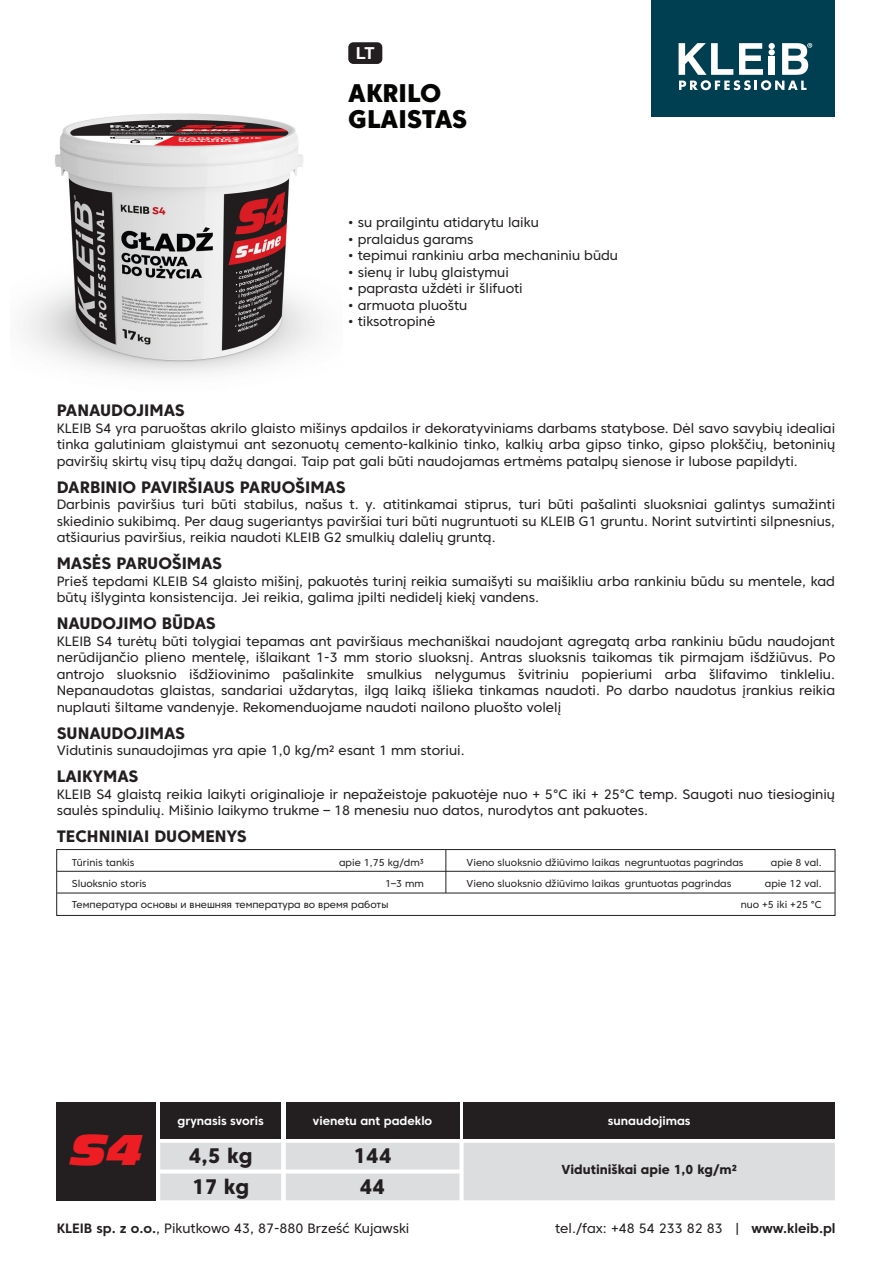
<style>
.page{position:relative;width:893px;height:1263px;background:#fff}
.page>*{position:absolute;margin:0;border:0;box-sizing:border-box;transform-origin:0 0}
.t1{font:italic 41.7px "Antique Olive LT Nord";color:#ee1d23}
.t2{font:800 25.5px/25.5px "Core Sans C 85";color:#050504}
.t3{font:800 21px "Core Sans C 75";color:#231f20}
.t4{font:800 16.5px "Core Sans C 75";color:#231f20}
.t5{font:700 16.5px "Helvetica";color:#fff}
.t6{font:13.5px/16.5px "Core Sans C 45";color:#231f20;text-align:justify}
.t7{font:800 13.05px "Core Sans C 75";color:#231f20}
.t8{font:700 12px "Core Sans C 65";color:#fff}
.t9{font:10.05px/21.1px "Core Sans C 45";color:#231f20}
.s1{font-family:"Core Sans C 65";font-weight:700}
</style>
<div class="page">
<img style="left:23px;top:113px;width:299px;height:262px">
<div style="left:57px;top:1102px;width:99px;height:98px;background:#231f20"></div>
<hr style="left:445px;top:849px;width:1px;height:44px;background:#231f20">
<hr style="left:57px;top:871px;width:778px;height:1px;background:#231f20">
<hr style="left:57px;top:892px;width:778px;height:1px;background:#231f20">
<div style="left:56px;top:849px;width:779px;height:67px;border:1px solid #231f20"></div>
<div style="left:160px;top:1102px;width:121px;height:36px;background:#231f20"></div>
<div style="left:286px;top:1102px;width:173px;height:36px;background:#231f20"></div>
<div style="left:464px;top:1102px;width:371px;height:36px;background:#231f20"></div>
<div style="left:348px;top:42px;width:34px;height:22px;background:#231f20;border-radius:5px"></div>
<div style="left:160px;top:1143px;width:675px;height:57px;background:#dcdddf"></div>
<div style="left:651px;top:0;width:184px;height:116px;background:#003e52"></div>
<svg style="left:679px;top:43px;width:133px;height:47px"></svg>
<p class="t5" style="left:356px;top:43px;width:20px">LT</p>
<h2 class="t2" style="left:348px;top:80px;width:121px">AKRILO<br>GLAISTAS</h2>
<p class="t6" style="left:348px;top:214px;width:192px">• su prailgintu atidarytu laiku</p>
<p class="t6" style="left:348px;top:231px;width:127px">• pralaidus garams</p>
<p class="t6" style="left:348px;top:247px;width:271px">• tepimui rankiniu arba mechaniniu būdu</p>
<p class="t6" style="left:348px;top:264px;width:162px">• sienų ir lubų glaistymui</p>
<p class="t6" style="left:348px;top:280px;width:176px">• paprasta uždėti ir šlifuoti</p>
<p class="t6" style="left:348px;top:297px;width:121px">• armuota pluoštu</p>
<p class="t6" style="left:348px;top:313px;width:89px">• tiksotropinė</p>
<p class="t4" style="left:57px;top:400px;width:129px">PANAUDOJIMAS</p>
<p class="t6" style="left:57px;top:420px;width:780px">KLEIB S4 yra paruoštas akrilo glaisto mišinys apdailos ir dekoratyviniams darbams statybose. Dėl savo savybių idealiai tinka galutiniam glaistymui ant sezonuotų cemento-kalkinio tinko, kalkių arba gipso tinko, gipso plokščių, betoninių paviršių skirtų visų tipų dažų dangai. Taip pat gali būti naudojamas ertmėms patalpų sienose ir lubose papildyti.</p>
<p class="t4" style="left:57px;top:477px;width:290px">DARBINIO PAVIRŠIAUS PARUOŠIMAS</p>
<p class="t6" style="left:57px;top:496px;width:780px">Darbinis paviršius turi būti stabilus, našus t. y. atitinkamai stiprus, turi būti pašalinti sluoksniai galintys sumažinti skiedinio sukibimą. Per daug sugeriantys paviršiai turi būti nugruntuoti su KLEIB G1 gruntu. Norint sutvirtinti silpnesnius, atšiaurius paviršius, reikia naudoti KLEIB G2 smulkių dalelių gruntą.</p>
<p class="t4" style="left:57px;top:553px;width:167px">MASĖS PARUOŠIMAS</p>
<p class="t6" style="left:57px;top:573px;width:780px">Prieš tepdami KLEIB S4 glaisto mišinį, pakuotės turinį reikia sumaišyti su maišikliu arba rankiniu būdu su mentele, kad būtų išlyginta konsistencija. Jei reikia, galima įpilti nedidelį kiekį vandens.</p>
<p class="t4" style="left:57px;top:613px;width:161px">NAUDOJIMO BŪDAS</p>
<p class="t6" style="left:57px;top:633px;width:780px">KLEIB S4 turėtų būti tolygiai tepamas ant paviršiaus mechaniškai naudojant agregatą arba rankiniu būdu naudojant nerūdijančio plieno mentelę, išlaikant 1-3 mm storio sluoksnį. Antras sluoksnis taikomas tik pirmajam išdžiūvus. Po antrojo sluoksnio išdžiovinimo pašalinkite smulkius nelygumus švitriniu popieriumi arba šlifavimo tinkleliu.<br>Nepanaudotas glaistas, sandariai uždarytas, ilgą laiką išlieka tinkamas naudoti. Po darbo naudotus įrankius reikia nuplauti šiltame vandenyje. Rekomenduojame naudoti nailono pluošto volelį</p>
<p class="t4" style="left:57px;top:723px;width:130px">SUNAUDOJIMAS</p>
<p class="t6" style="left:57px;top:742px;width:410px">Vidutinis sunaudojimas yra apie 1,0 kg/m2 esant 1 mm storiui.</p>
<p class="t4" style="left:57px;top:766px;width:83px">LAIKYMAS</p>
<p class="t6" style="left:57px;top:786px;width:780px">KLEIB S4 glaistą reikia laikyti originalioje ir nepažeistoje pakuotėje nuo + 5°C iki + 25°C temp. Saugoti nuo tiesioginių saulės spindulių. Mišinio laikymo trukme – 18 menesiu nuo datos, nurodytos ant pakuotes.</p>
<p class="t4" style="left:57px;top:826px;width:191px">TECHNINIAI DUOMENYS</p>
<p class="t9" style="left:467px;top:852px;width:278px">Vieno sluoksnio džiūvimo laikas negruntuotas pagrindas<br>Vieno sluoksnio džiūvimo laikas gruntuotas pagrindas</p>
<p class="t9" style="left:741px;top:852px;width:83px;text-align:right">apie 8 val.<br>apie 12 val.<br>nuo +5 iki +25 °C</p>
<p class="t9" style="left:339px;top:852px;width:86px;text-align:right">apie 1,75 kg/dm3<br>1–3 mm</p>
<p class="t9" style="left:72px;top:852px;width:318px">Tūrinis tankis<br>Sluoksnio storis<br>Температура основы и внешняя температура во время работы</p>
<h1 class="t1" style="left:71px;top:1124px;width:74px">S4</h1>
<p class="t8" style="left:178px;top:1113px;width:88px">grynasis svoris</p>
<p class="t8" style="left:313px;top:1113px;width:121px">vienetu ant padeklo</p>
<h3 class="t3" style="left:189px;top:1143px;width:65px">4,5 kg</h3>
<h3 class="t3" style="left:354px;top:1143px;width:40px">144</h3>
<h3 class="t3" style="left:192px;top:1174px;width:59px">17 kg</h3>
<h3 class="t3" style="left:360px;top:1174px;width:27px">44</h3>
<p class="t8" style="left:608px;top:1113px;width:84px">sunaudojimas</p>
<p class="t7" style="left:561px;top:1161px;width:177px">Vidutiniškai apie 1,0 kg/m²</p>
<p class="t6" style="left:57px;top:1220px;width:354px"><span class="s1">KLEIB sp. z o.o.</span>, Pikutkowo 43, 87-880 Brześć Kujawski</p>
<p class="t6" style="left:555px;top:1220px;width:282px">tel./fax: +48 54 233 82 83 | <span class="s1">www.kleib.pl</span></p>
</div>
